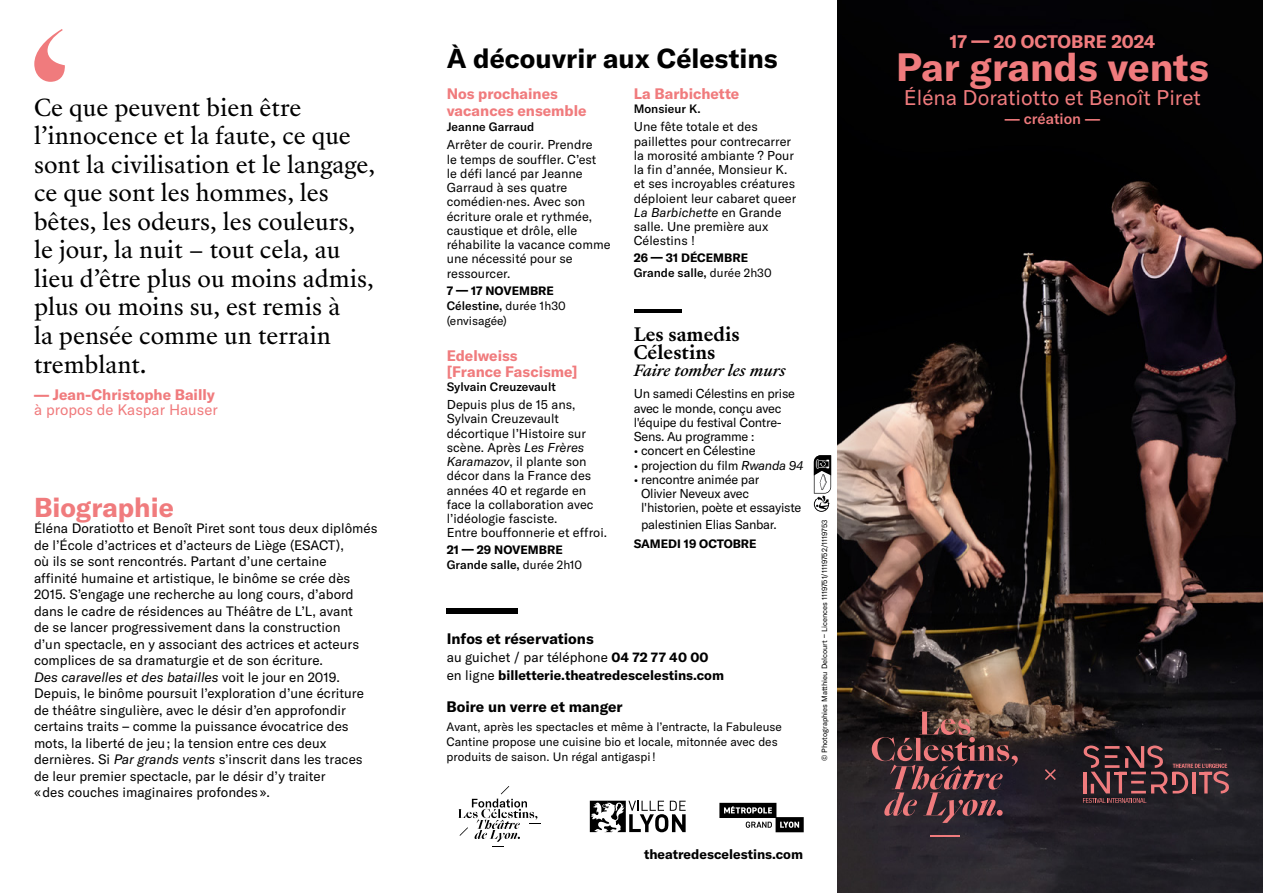
<style>
.page{position:relative;width:1263px;height:893px;background:#fff}
.page>*{position:absolute;margin:0;border:0;box-sizing:border-box;transform-origin:0 0}
.t1{font:700 39px "GT America";color:#f07b7d}
.t2{font:700 27px "GT America";color:#000}
.t3{font:700 27px "GT America";color:#f07b7d}
.t4{font:22.5px/28.5px "Sang Bleu Republic";color:#000}
.t5{font:21px "GT America";color:#f07b7d}
.t6{font:700 18px/18px "Sang Bleu Republic";color:#000}
.t7{font:700 18px "GT America";color:#f07b7d}
.t8{font:700 15px/16.5px "GT America";color:#f07b7d}
.t9{font:700 15px "GT America";color:#000}
.t10{font:15px "GT America";color:#f07b7d}
.t11{font:italic 500 15px "Sang Bleu Republic";color:#000}
.t12{font:500 15px "GT America";color:#f07b7d}
.t13{font:13.5px/16.5px "GT America";color:#000}
.t14{font:700 13.5px/18px "GT America";color:#000}
.t15{font:12.75px/14.2px "GT America";color:#000}
.t16{font:12.75px/14.2px "GT America";letter-spacing:-.02em;color:#000}
.t17{font:12px/15px "GT America";color:#000}
.t18{font:700 12px/15px "GT America";color:#000}
.t19{font:500 12px "GT America";color:#000}
.t20{font:7.5px "GT America";color:#000}
.s1{font-style:italic}
.s2{font-weight:700}
.s3{font-weight:500}
.s4{font-weight:400}
</style>
<div class="page">
<img style="left:838px;top:0;width:425px;height:893px">
<svg style="left:34px;top:29px;width:31px;height:53px"></svg>
<svg style="left:813px;top:455px;width:19px;height:57px"></svg>
<svg style="left:719px;top:803px;width:85px;height:29px"></svg>
<svg style="left:458px;top:786px;width:82px;height:61px"></svg>
<svg style="left:590px;top:801px;width:96px;height:31px"></svg>
<div style="left:447px;top:608px;width:71px;height:6px;background:#000"></div>
<hr style="left:634px;top:309px;width:47px;height:3px;background:#000">
<svg style="left:1045px;top:769px;width:11px;height:11px"></svg>
<hr style="left:930px;top:835px;width:29px;height:2px;background:#f07b7d">
<svg style="left:872px;top:712px;width:146px;height:111px;background:#503537"></svg>
<hr style="left:1172px;top:772px;width:4px;height:12px;background:#f07b7d">
<svg style="left:1083px;top:745px;width:84px;height:58px;background:#543337"></svg>
<svg style="left:1173px;top:764px;width:56px;height:29px;background:#6d4347"></svg>
<p class="t4" style="left:34px;top:94px;width:343px">Ce que peuvent bien être l’innocence et la faute, ce que sont la civilisation et le langage, ce que sont les hommes, les bêtes, les odeurs, les couleurs, le jour, la nuit – tout cela, au lieu d’être plus ou moins admis, plus ou moins su, est remis à<br>la pensée comme un terrain tremblant.</p>
<p class="t8" style="left:34px;top:386px;width:183px">— Jean-Christophe Bailly</p>
<p class="t10" style="left:34px;top:400px;width:185px">à propos de Kaspar Hauser</p>
<h2 class="t3" style="left:34px;top:490px;width:141px">Biographie</h2>
<p class="t13" style="left:34px;top:520px;width:345px">Éléna Doratiotto et Benoît Piret sont tous deux diplômés de l’École d’actrices et d’acteurs de Liège (ESACT),<br>où ils se sont rencontrés. Partant d’une certaine<br>affinité humaine et artistique, le binôme se crée dès 2015. S’engage une recherche au long cours, d’abord dans le cadre de résidences au Théâtre de L’L, avant<br>de se lancer progressivement dans la construction<br>d’un spectacle, en y associant des actrices et acteurs complices de sa dramaturgie et de son écriture.<br><span class="s1">Des caravelles et des batailles</span> voit le jour en 2019.<br>Depuis, le binôme poursuit l’exploration d’une écriture de théâtre singulière, avec le désir d’en approfondir certains traits – comme la puissance évocatrice des mots, la liberté de jeu ; la tension entre ces deux dernières. Si <span class="s1">Par grands vents</span> s’inscrit dans les traces de leur premier spectacle, par le désir d’y traiter<br>« des couches imaginaires profondes ».</p>
<h2 class="t2" style="left:447px;top:42px;width:333px">À découvrir aux Célestins</h2>
<p class="t8" style="left:447px;top:86px;width:141px">Nos prochaines vacances ensemble</p>
<p class="t19" style="left:447px;top:119px;width:89px">Jeanne Garraud</p>
<p class="t15" style="left:447px;top:138px;width:165px">Arrêter de courir. Prendre<br>le temps de souffler. C’est<br>le défi lancé par Jeanne<br>Garraud à ses quatre comédien·nes. Avec son écriture orale et rythmée, caustique et drôle, elle réhabilite la vacance comme une nécessité pour se ressourcer.</p>
<p class="t17" style="left:447px;top:283px;width:121px"><span class="s2">7 — 17 NOVEMBRE<br></span><span class="s3">Célestine,</span> durée 1h30 (envisagée)</p>
<p class="t8" style="left:447px;top:347px;width:132px">Edelweiss<br>[France Fascisme]</p>
<p class="t19" style="left:447px;top:379px;width:111px">Sylvain Creuzevault</p>
<p class="t15" style="left:447px;top:397px;width:162px">Depuis plus de 15 ans,<br>Sylvain Creuzevault décortique l’Histoire sur scène. Après <span class="s1">Les Frères<br>Karamazov</span>, il plante son décor dans la France des années 40 et regarde en face la collaboration avec l’idéologie fasciste.<br>Entre bouffonnerie et effroi.</p>
<p class="t18" style="left:447px;top:542px;width:137px">21 — 29 NOVEMBRE<br><span class="s3">Grande salle,</span> <span class="s4">durée 2h10</span></p>
<p class="t8" style="left:634px;top:86px;width:107px">La Barbichette</p>
<p class="t19" style="left:634px;top:101px;width:68px">Monsieur K.</p>
<p class="t15" style="left:634px;top:120px;width:164px">Une fête totale et des paillettes pour contrecarrer la morosité ambiante ? Pour la fin d’année, Monsieur K. et ses incroyables créatures déploient leur cabaret queer<br><span class="s1">La Barbichette</span> en Grande salle. Une première aux<br>Célestins !</p>
<p class="t18" style="left:634px;top:251px;width:139px">26 — 31 DÉCEMBRE<br><span class="s3">Grande salle,</span> <span class="s4">durée 2h30</span></p>
<h3 class="t6" style="left:634px;top:326px;width:108px">Les samedis<br>Célestins</h3>
<p class="t11" style="left:634px;top:359px;width:153px">Faire tomber les murs</p>
<p class="t16" style="left:634px;top:387px;width:163px">Un samedi Célestins en prise avec le monde, conçu avec l'équipe du festival Contre-<br>Sens. Au programme :</p>
<p class="t16" style="left:634px;top:444px;width:123px">• concert en Célestine</p>
<p class="t16" style="left:634px;top:458px;width:171px">• projection du film <span class="s1">Rwanda 94</span></p>
<p class="t16" style="left:641px;top:472px;width:162px;text-indent:-7px">• rencontre animée par<br>Olivier Neveux avec l'historien, poète et essayiste</p>
<p class="t16" style="left:641px;top:517px;width:137px">palestinien Elias Sanbar.</p>
<p class="t18" style="left:634px;top:536px;width:124px">SAMEDI 19 OCTOBRE</p>
<p class="t9" style="left:447px;top:630px;width:148px">Infos et réservations</p>
<p class="t14" style="left:447px;top:648px;width:279px"><span class="s4">au guichet / par téléphone</span> 04 72 77 40 00 <span class="s4">en ligne</span> billetterie.theatredescelestins.com</p>
<p class="t9" style="left:446px;top:697px;width:178px">Boire un verre et manger</p>
<p class="t17" style="left:446px;top:719px;width:337px">Avant, après les spectacles et même à l’entracte, la Fabuleuse<br>Cantine propose une cuisine bio et locale, mitonnée avec des produits de saison. Un régal antigaspi !</p>
<p class="t20" style="left:820px;top:761px;width:243px;rotate:-90deg">© Photographies Matthieu Delcourt – Licences 1119751/1119752/1119753</p>
<p class="t14" style="left:644px;top:845px;width:161px">theatredescelestins.com</p>
<h3 class="t7" style="left:950px;top:31px;width:207px">17 — 20 OCTOBRE 2024</h3>
<h1 class="t1" style="left:896px;top:43px;width:314px">Par grands vents</h1>
<h3 class="t5" style="left:904px;top:85px;width:298px">Éléna Doratiotto et Benoît Piret</h3>
<p class="t12" style="left:1005px;top:110px;width:97px">— création —</p>
</div>
